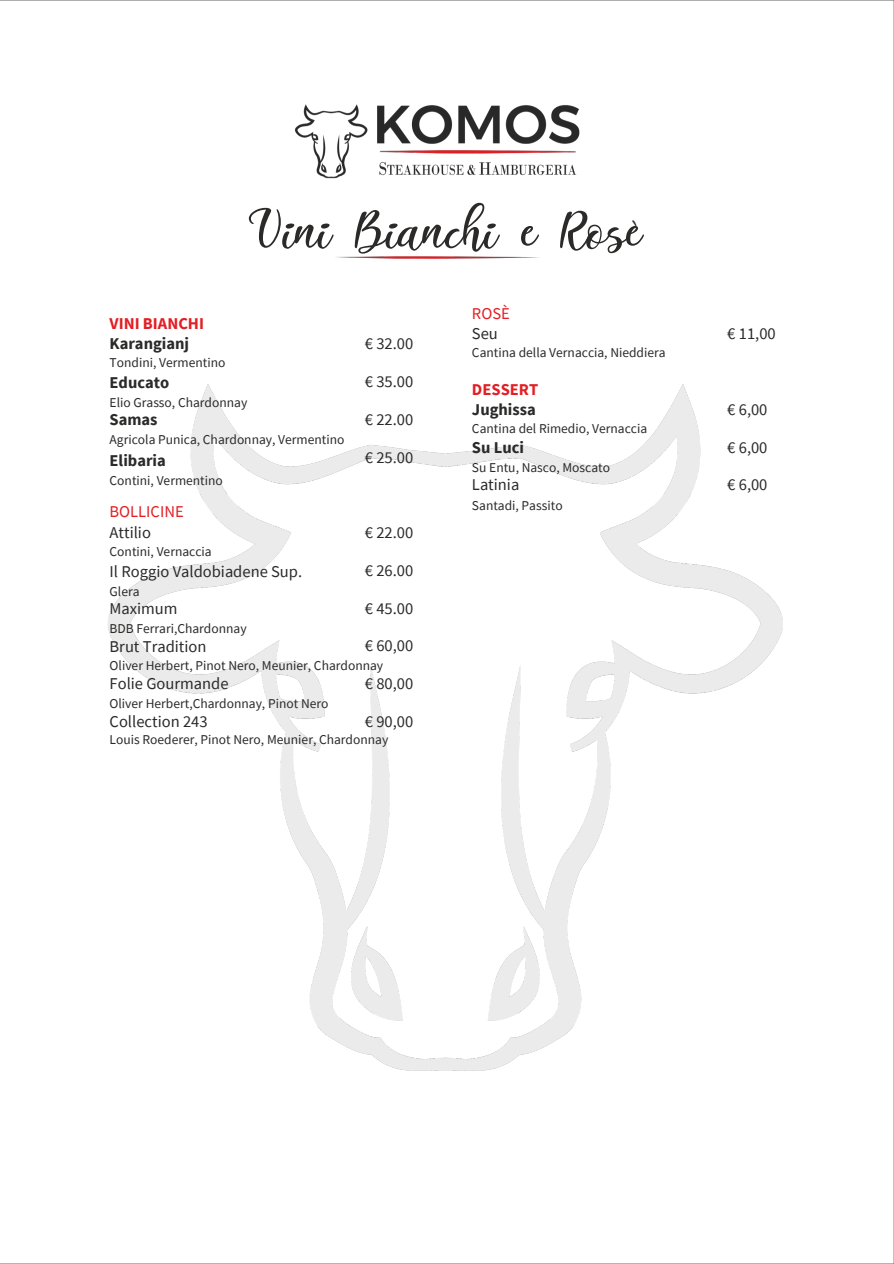
<style>
.page{position:relative;width:894px;height:1264px;background:#fff}
.page>*{position:absolute;margin:0;border:0;box-sizing:border-box;transform-origin:0 0}
.t1{font:70.5px "Italian Breakfast";color:#2b2a29}
.t2{font:16.5px "Source Sans Pro";color:#2b2a29}
.t3{font:700 16.5px/20.2px "Source Sans Pro";color:#2b2a29}
.t4{font:16.5px/20.2px "Source Sans Pro";color:#e31e24}
.t5{font:700 16.5px/20.2px "Source Sans Pro";color:#e31e24}
.t6{font:13.5px "Source Sans Pro";color:#2b2a29}
.s1{color:#2b2a29}
.s2{color:#e31e24}
</style>
<div class="page">
<img style="left:0;top:0;width:893px;height:1071px">
<svg style="left:630px;top:219px;width:8px;height:7px"></svg>
<p class="t5" style="left:109px;top:313px;width:96px">VINI BIANCHI<br><span class="s1">Karangianj</span></p>
<h2 class="t6" style="left:109px;top:354px;width:117px">Tondini, Vermentino</h2>
<h2 class="t1" style="left:247px;top:193px;width:393px">Vini Bianchi e Rose</h2>
<p class="t2" style="left:365px;top:333px;width:50px">€ 32.00</p>
<p class="t4" style="left:472px;top:303px;width:39px">ROSÈ<br><span class="s1">Seu</span></p>
<h2 class="t6" style="left:472px;top:344px;width:195px">Cantina della Vernaccia, Nieddiera</h2>
<p class="t3" style="left:109px;top:371px;width:61px">Educato</p>
<p class="t6" style="left:109px;top:393px;width:139px">Elio Grasso, Chardonnay</p>
<p class="t3" style="left:109px;top:409px;width:49px">Samas</p>
<h1 class="t6" style="left:109px;top:431px;width:236px">Agricola Punica, Chardonnay, Vermentino</h1>
<p class="t3" style="left:109px;top:450px;width:58px">Elibaria</p>
<p class="t6" style="left:109px;top:471px;width:115px">Contini, Vermentino</p>
<p class="t4" style="left:109px;top:501px;width:76px">BOLLICINE<br><span class="s1">Attilio</span></p>
<p class="t6" style="left:109px;top:542px;width:104px">Contini, Vernaccia</p>
<p class="t2" style="left:109px;top:561px;width:194px">Il Roggio Valdobiadene Sup.</p>
<p class="t6" style="left:109px;top:583px;width:31px">Glera</p>
<p class="t2" style="left:109px;top:597px;width:70px">Maximum</p>
<p class="t6" style="left:109px;top:619px;width:139px">BDB Ferrari,Chardonnay</p>
<p class="t2" style="left:109px;top:635px;width:98px">Brut Tradition</p>
<h2 class="t2" style="left:365px;top:371px;width:50px">€ 35.00</h2>
<p class="t2" style="left:365px;top:408px;width:50px">€ 22.00</p>
<h2 class="t2" style="left:365px;top:446px;width:50px">€ 25.00</h2>
<p class="t2" style="left:365px;top:522px;width:50px">€ 22.00</p>
<p class="t2" style="left:365px;top:559px;width:50px">€ 26.00</p>
<p class="t2" style="left:365px;top:597px;width:50px">€ 45.00</p>
<h2 class="t2" style="left:365px;top:635px;width:50px">€ 60,00</h2>
<p class="t6" style="left:110px;top:656px;width:275px">Oliver Herbert, Pinot Nero, Meunier, Chardonnay</p>
<h2 class="t2" style="left:109px;top:673px;width:120px">Folie Gourmande</h2>
<h2 class="t6" style="left:109px;top:695px;width:220px">Oliver Herbert,Chardonnay, Pinot Nero</h2>
<h2 class="t2" style="left:110px;top:710px;width:99px">Collection 243</h2>
<h2 class="t2" style="left:365px;top:672px;width:50px">€ 80,00</h2>
<h2 class="t2" style="left:365px;top:710px;width:50px">€ 90,00</h2>
<h2 class="t6" style="left:110px;top:731px;width:280px">Louis Roederer, Pinot Nero, Meunier, Chardonnay</h2>
<p class="t3" style="left:472px;top:378px;width:68px"><span class="s2">DESSERT<br></span>Jughissa</p>
<p class="t6" style="left:472px;top:419px;width:177px">Cantina del Rimedio, Vernaccia</p>
<p class="t3" style="left:472px;top:437px;width:53px">Su Luci</p>
<p class="t6" style="left:472px;top:459px;width:140px">Su Entu, Nasco, Moscato</p>
<h2 class="t2" style="left:472px;top:474px;width:49px">Latinia</h2>
<h2 class="t6" style="left:472px;top:496px;width:92px">Santadi, Passito</h2>
<p class="t2" style="left:727px;top:323px;width:50px">€ 11,00</p>
<p class="t2" style="left:727px;top:398px;width:42px">€ 6,00</p>
<p class="t2" style="left:727px;top:436px;width:42px">€ 6,00</p>
<p class="t2" style="left:727px;top:474px;width:42px">€ 6,00</p>
</div>
